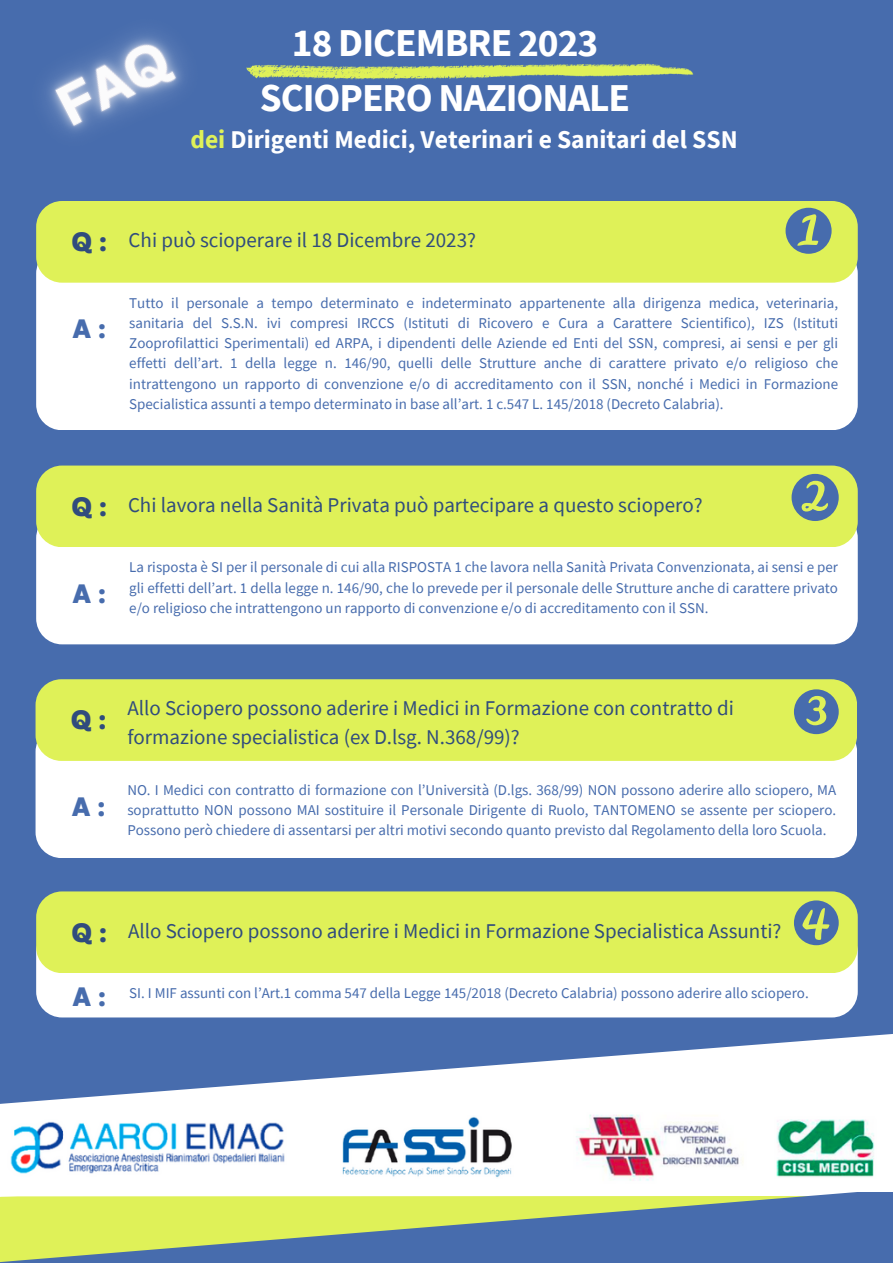
<style>
.page{position:relative;width:893px;height:1264px;background:#fff}
.page>*{position:absolute;margin:0;border:0;box-sizing:border-box;transform-origin:0 0}
.t1{font:700 39.45px "Source Sans Pro";letter-spacing:-.025em;color:#fff}
.t2{font:700 25.5px "Source Sans Pro";color:#fff}
.t3{font:700 25.5px "Cy Grotesk Key";color:#304c7d}
.t4{font:700 25.5px "Cy Grotesk Key";color:#476cad}
.t5{font:21px/29.2px "Source Sans Pro";color:#304c7d}
.t6{font:15px/20.2px "Source Sans Pro";color:#476cad;text-align:justify}
.s1{color:#dff158}
</style>
<div class="page">
<div style="left:0;top:0;width:892px;height:1007px;background:#476cad"></div>
<svg style="left:0;top:892px;width:892px;height:212px;fill:#476cad"></svg>
<svg style="left:0;top:1192px;width:892px;height:70px;fill:#476cad"></svg>
<svg style="left:267px;top:63px;width:426px;height:17px"></svg>
<img style="left:10px;top:1114px;width:865px;height:67px">
<div style="left:36px;top:248px;width:821px;height:182px;background:#fff;border-radius:26px"></div>
<div style="left:36px;top:201px;width:821px;height:82px;background:#dff158;border-radius:26px"></div>
<div style="left:36px;top:512px;width:821px;height:132px;background:#fff;border-radius:26px"></div>
<div style="left:36px;top:465px;width:821px;height:82px;background:#dff158;border-radius:26px"></div>
<div style="left:36px;top:726px;width:821px;height:132px;background:#fff;border-radius:26px"></div>
<div style="left:36px;top:679px;width:821px;height:82px;background:#dff158;border-radius:26px"></div>
<div style="left:36px;top:925px;width:821px;height:92px;background:#fff;border-radius:26px"></div>
<div style="left:36px;top:891px;width:821px;height:82px;background:#dff158;border-radius:26px"></div>
<svg style="left:785px;top:208px;width:46px;height:46px"></svg>
<svg style="left:791px;top:474px;width:47px;height:47px"></svg>
<svg style="left:794px;top:689px;width:44px;height:45px"></svg>
<svg style="left:794px;top:900px;width:44px;height:45px"></svg>
<img style="left:36px;top:33px;width:231px;height:192px">
<p class="t1" style="left:292px;top:17px;width:308px">18 DICEMBRE 2023</p>
<p class="t1" style="left:260px;top:72px;width:372px">SCIOPERO NAZIONALE</p>
<p class="t2" style="left:190px;top:123px;width:548px"><span class="s1">dei</span> Dirigenti Medici, Veterinari e Sanitari del SSN</p>
<p class="t3" style="left:72px;top:226px;width:36px">Q :</p>
<p class="t5" style="left:129px;top:225px;width:349px">Chi può scioperare il 18 Dicembre 2023?</p>
<p class="t4" style="left:73px;top:312px;width:34px">A :</p>
<p class="t6" style="left:129px;top:292px;width:710px">Tutto il personale a tempo determinato e indeterminato appartenente alla dirigenza medica, veterinaria, sanitaria del S.S.N. ivi compresi IRCCS (Istituti di Ricovero e Cura a Carattere Scientifico), IZS (Istituti Zooprofilattici Sperimentali) ed ARPA, i dipendenti delle Aziende ed Enti del SSN, compresi, ai sensi e per gli effetti dell’art. 1 della legge n. 146/90, quelli delle Strutture anche di carattere privato e/o religioso che intrattengono un rapporto di convenzione e/o di accreditamento con il SSN, nonché i Medici in Formazione Specialistica assunti a tempo determinato in base all’art. 1 c.547 L. 145/2018 (Decreto Calabria).</p>
<p class="t3" style="left:72px;top:490px;width:36px">Q :</p>
<p class="t5" style="left:128px;top:490px;width:576px">Chi lavora nella Sanità Privata può partecipare a questo sciopero?</p>
<p class="t4" style="left:73px;top:577px;width:34px">A :</p>
<p class="t6" style="left:129px;top:557px;width:710px">La risposta è SI per il personale di cui alla RISPOSTA 1 che lavora nella Sanità Privata Convenzionata, ai sensi e per gli effetti dell’art. 1 della legge n. 146/90, che lo prevede per il personale delle Strutture anche di carattere privato e/o religioso che intrattengono un rapporto di convenzione e/o di accreditamento con il SSN.</p>
<p class="t3" style="left:71px;top:704px;width:36px">Q :</p>
<p class="t4" style="left:72px;top:790px;width:34px">A :</p>
<p class="t5" style="left:127px;top:693px;width:608px">Allo Sciopero possono aderire i Medici in Formazione con contratto di formazione specialistica (ex D.lsg. N.368/99)?</p>
<p class="t6" style="left:127px;top:779px;width:710px">NO. I Medici con contratto di formazione con l’Università (D.lgs. 368/99) NON possono aderire allo sciopero, MA soprattutto NON possono MAI sostituire il Personale Dirigente di Ruolo, TANTOMENO se assente per sciopero.<br>Possono però chiedere di assentarsi per altri motivi secondo quanto previsto dal Regolamento della loro Scuola.</p>
<p class="t3" style="left:72px;top:916px;width:36px">Q :</p>
<p class="t5" style="left:128px;top:915px;width:655px">Allo Sciopero possono aderire i Medici in Formazione Specialistica Assunti?</p>
<p class="t4" style="left:73px;top:980px;width:34px">A :</p>
<p class="t6" style="left:129px;top:982px;width:681px">SI. I MIF assunti con l’Art.1 comma 547 della Legge 145/2018 (Decreto Calabria) possono aderire allo sciopero.</p>
</div>
